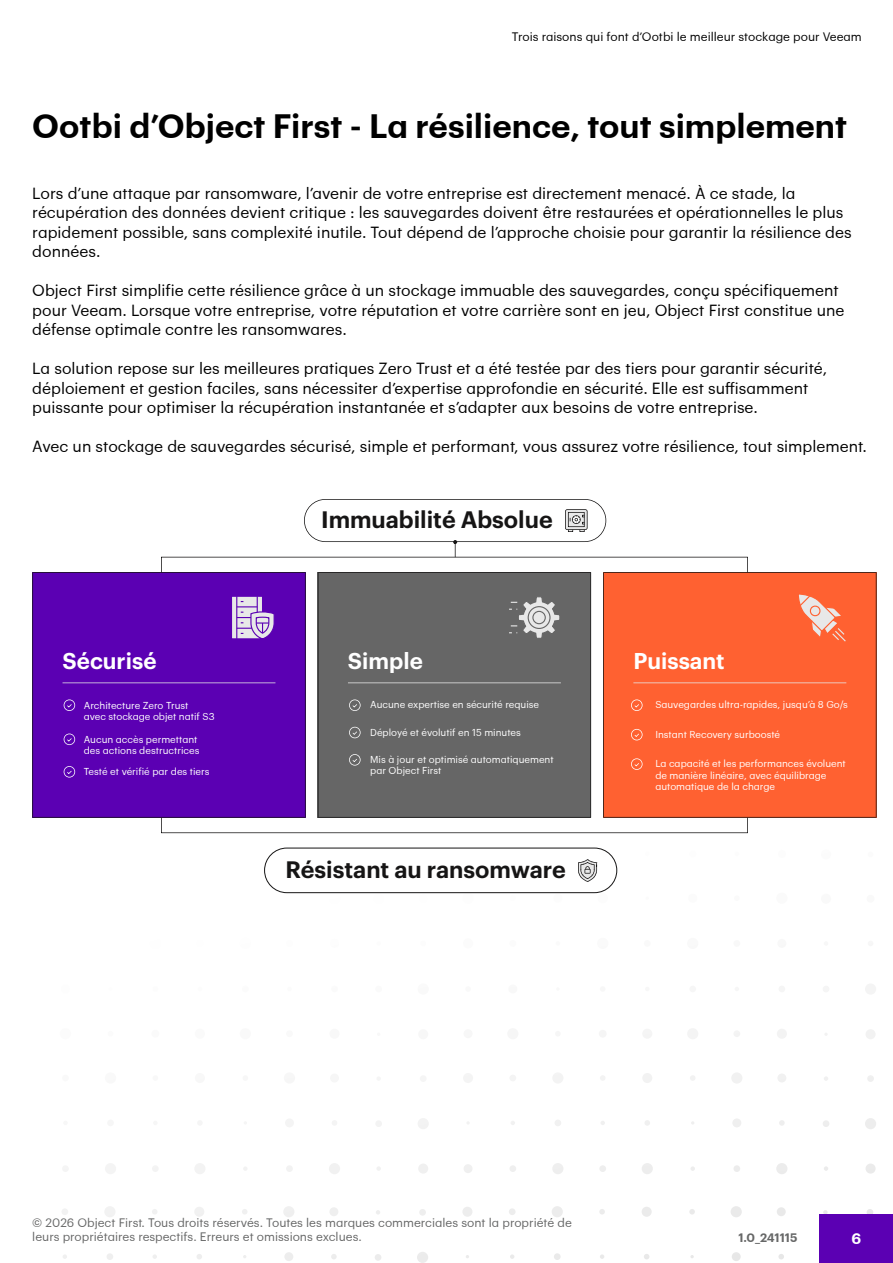
<style>
.page{position:relative;width:893px;height:1263px;background:#fff}
.page>*{position:absolute;margin:0;border:0;box-sizing:border-box;transform-origin:0 0}
.t1{font:700 33px "Graphik OF Semi";color:#000}
.t2{font:600 23.25px "Graphik";color:#161515}
.t3{font:600 22.35px "Graphik";color:#fff}
.t4{font:15.75px/19.5px "Graphik OF Regular";color:#000}
.t5{font:700 15px "Graphik OF Semi";color:#fff}
.t6{font:12px/14.4px "Graphik OF Regular";color:#666767}
.t7{font:12px "Graphik OF Regular";color:#000}
.t8{font:700 12px "Graphik OF Semi";letter-spacing:-.005em;color:#666767}
.t9{font:9.75px/11.4px "Graphik OF Regular";color:#fff}
</style>
<div class="page">
<img style="left:264px;top:848px;width:354px;height:46px">
<div style="left:819px;top:1214px;width:74px;height:49px;background:#5b00b3"></div>
<div style="left:306px;top:848px;width:302px;height:45px;background:#fff;border-radius:23px"></div>
<svg style="left:578px;top:859px;width:19px;height:23px"></svg>
<div style="left:32px;top:572px;width:274px;height:246px;background:#5b00b3"></div>
<svg style="left:231px;top:596px;width:44px;height:43px;background:#b697d5"></svg>
<svg style="left:63px;top:682px;width:212px;height:1px"></svg>
<svg style="left:64px;top:699px;width:11px;height:12px"></svg>
<svg style="left:64px;top:733px;width:11px;height:12px"></svg>
<svg style="left:64px;top:766px;width:11px;height:11px"></svg>
<div style="left:318px;top:572px;width:273px;height:246px;background:#666"></div>
<svg style="left:509px;top:596px;width:51px;height:43px;background:#989898"></svg>
<svg style="left:348px;top:682px;width:213px;height:1px"></svg>
<svg style="left:349px;top:699px;width:12px;height:12px"></svg>
<svg style="left:349px;top:727px;width:12px;height:11px"></svg>
<svg style="left:349px;top:754px;width:12px;height:12px"></svg>
<div style="left:603px;top:572px;width:273px;height:246px;background:#ff6131"></div>
<svg style="left:798px;top:593px;width:48px;height:48px;background:#f78e6e"></svg>
<svg style="left:633px;top:682px;width:213px;height:1px"></svg>
<svg style="left:631px;top:699px;width:12px;height:12px"></svg>
<svg style="left:631px;top:729px;width:12px;height:11px"></svg>
<svg style="left:631px;top:758px;width:12px;height:12px"></svg>
<svg style="left:161px;top:818px;width:587px;height:15px"></svg>
<div style="left:264px;top:848px;width:353px;height:45px;border:1px solid #161515;border-radius:22px"></div>
<svg style="left:161px;top:499px;width:587px;height:73px"></svg>
<p class="t7" style="left:512px;top:28px;width:351px">Trois raisons qui font d’Ootbi le meilleur stockage pour Veeam</p>
<h1 class="t1" style="left:32px;top:100px;width:816px">Ootbi d’Object First - La résilience, tout simplement</h1>
<p class="t4" style="left:32px;top:182px;width:821px">Lors d’une attaque par ransomware, l’avenir de votre entreprise est directement menacé. À ce stade, la récupération des données devient critique : les sauvegardes doivent être restaurées et opérationnelles le plus rapidement possible, sans complexité inutile. Tout dépend de l’approche choisie pour garantir la résilience des données.</p>
<p class="t4" style="left:32px;top:280px;width:814px">Object First simplifie cette résilience grâce à un stockage immuable des sauvegardes, conçu spécifiquement pour Veeam. Lorsque votre entreprise, votre réputation et votre carrière sont en jeu, Object First constitue une défense optimale contre les ransomwares.</p>
<p class="t4" style="left:32px;top:358px;width:796px">La solution repose sur les meilleures pratiques Zero Trust et a été testée par des tiers pour garantir sécurité, déploiement et gestion faciles, sans nécessiter d’expertise approfondie en sécurité. Elle est suffisamment puissante pour optimiser la récupération instantanée et s’adapter aux besoins de votre entreprise.</p>
<p class="t4" style="left:32px;top:435px;width:836px">Avec un stockage de sauvegardes sécurisé, simple et performant, vous assurez votre résilience, tout simplement.</p>
<h2 class="t2" style="left:321px;top:501px;width:233px">Immuabilité Absolue</h2>
<h3 class="t3" style="left:63px;top:644px;width:95px">Sécurisé</h3>
<p class="t9" style="left:84px;top:698px;width:132px">Architecture Zero Trust<br>avec stockage objet natif S3</p>
<h3 class="t3" style="left:348px;top:644px;width:76px">Simple</h3>
<p class="t9" style="left:370px;top:698px;width:170px">Aucune expertise en sécurité requise</p>
<h3 class="t3" style="left:633px;top:644px;width:93px">Puissant</h3>
<p class="t9" style="left:655px;top:698px;width:194px">Sauvegardes ultra-rapides, jusqu’à 8 Go/s</p>
<p class="t9" style="left:84px;top:732px;width:117px">Aucun accès permettant des actions destructrices</p>
<p class="t9" style="left:84px;top:765px;width:127px">Testé et vérifié par des tiers</p>
<p class="t9" style="left:370px;top:726px;width:152px">Déployé et évolutif en 15 minutes</p>
<p class="t9" style="left:370px;top:753px;width:185px">Mis à jour et optimisé automatiquement par Object First</p>
<p class="t9" style="left:655px;top:728px;width:126px">Instant Recovery surboosté</p>
<p class="t9" style="left:655px;top:757px;width:192px">La capacité et les performances évoluent de manière linéaire, avec équilibrage automatique de la charge</p>
<h2 class="t2" style="left:286px;top:851px;width:282px">Résistant au ransomware</h2>
<p class="t6" style="left:32px;top:1214px;width:541px">© 2026 Object First. Tous droits réservés. Toutes les marques commerciales sont la propriété de leurs propriétaires respectifs. Erreurs et omissions exclues.</p>
<p class="t8" style="left:739px;top:1228px;width:60px">1.0_241115</p>
<p class="t5" style="left:851px;top:1227px;width:11px">6</p>
</div>
